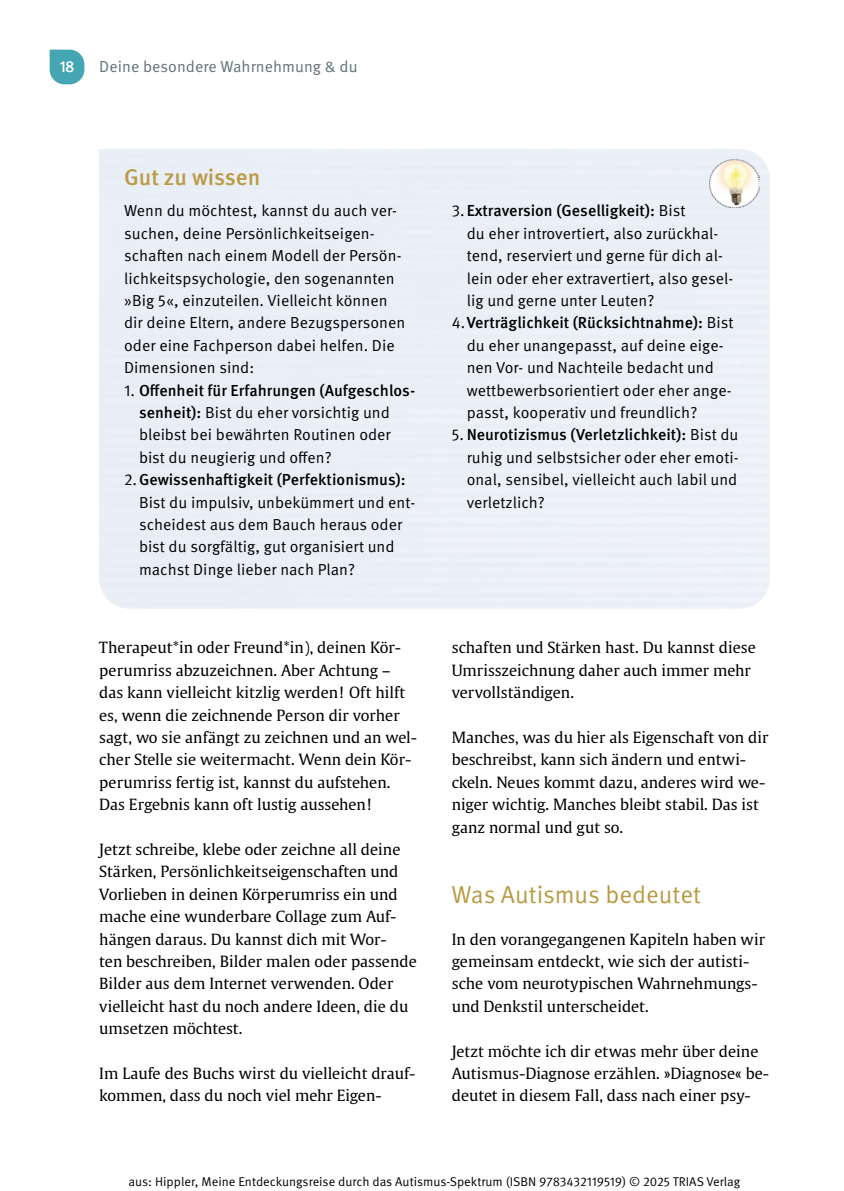
<style>
.page{position:relative;width:844px;height:1191px;background:#fff}
.page>*{position:absolute;margin:0;border:0;box-sizing:border-box;transform-origin:0 0}
.t1{font:24.5px "Meta Pro Norm";color:#ba9b43}
.t2{font:500 22.75px "Meta Pro";letter-spacing:-.005em;color:#ba9b43}
.t3{font:15.92px/22.4px "Meta Pro Norm";letter-spacing:.005em;color:#000}
.t4{font:500 15.92px "Meta Pro";letter-spacing:.005em;color:#000}
.t5{font:15.92px "Meta Pro Norm";letter-spacing:.005em;color:#5e7276}
.t6{font:500 15.92px "Meta Pro";color:#fff}
.t7{font:15.4px/22.4px "Thieme Gulliver 2011";letter-spacing:.005em;color:#000}
.t8{font:12.6px "Meta Pro Norm";color:#000}
.s1{font-family:"Meta Pro Norm";font-weight:400}
.s2{font-family:"Meta Pro";font-weight:500}
</style>
<div class="page">
<img style="left:709px;top:159px;width:50px;height:49px">
<svg style="left:50px;top:50px;width:34px;height:34px"></svg>
<p class="t6" style="left:59px;top:55px;width:17px">18</p>
<p class="t5" style="left:99px;top:55px;width:260px">Deine besondere Wahrnehmung &amp; du</p>
<h2 class="t2" style="left:124px;top:160px;width:138px">Gut zu wissen</h2>
<p class="t3" style="left:124px;top:198px;width:282px">Wenn du möchtest, kannst du auch ver&shy;suchen, deine Persönlichkeitseigen&shy;schaften nach einem Modell der Persön&shy;lichkeitspsychologie, den sogenannten »Big 5«, einzuteilen. Vielleicht können dir deine Eltern, andere Bezugspersonen oder eine Fachperson dabei helfen. Die Dimensionen sind:</p>
<p class="t4" style="left:124px;top:378px;width:292px"><span class="s1">1.</span> Offenheit für Erfahrungen (Aufgeschlos-</p>
<p class="t3" style="left:139px;top:400px;width:253px;text-align:justify"><span class="s2">senheit):</span> Bist du eher vorsichtig und bleibst bei bewährten Routinen oder bist du neugierig und offen?</p>
<p class="t4" style="left:124px;top:467px;width:283px"><span class="s1">2.</span>Gewissenhaftigkeit (Perfektionismus):</p>
<p class="t3" style="left:139px;top:490px;width:277px">Bist du impulsiv, unbekümmert und ent&shy;scheidest aus dem Bauch heraus oder bist du sorgfältig, gut organisiert und machst Dinge lieber nach Plan?</p>
<p class="t7" style="left:99px;top:635px;width:319px">Therapeut*in oder Freund*in), deinen Kör&shy;perumriss abzuzeichnen. Aber Achtung – das kann vielleicht kitzlig werden! Oft hilft es, wenn die zeichnende Person dir vorher sagt, wo sie anfängt zu zeichnen und an wel&shy;cher Stelle sie weitermacht. Wenn dein Kör&shy;perumriss fertig ist, kannst du aufstehen.<br>Das Ergebnis kann oft lustig aussehen!</p>
<p class="t7" style="left:99px;top:837px;width:319px">Jetzt schreibe, klebe oder zeichne all deine Stärken, Persönlichkeitseigenschaften und Vorlieben in deinen Körperumriss ein und mache eine wunderbare Collage zum Auf&shy;hängen daraus. Du kannst dich mit Wor-<br>ten beschreiben, Bilder malen oder passende Bilder aus dem Internet verwenden. Oder vielleicht hast du noch andere Ideen, die du umsetzen möchtest.</p>
<p class="t7" style="left:99px;top:1061px;width:317px">Im Laufe des Buchs wirst du vielleicht drauf&shy;kommen, dass du noch viel mehr Eigen-</p>
<p class="t4" style="left:451px;top:198px;width:235px"><span class="s1">3.</span>Extraversion (Geselligkeit): <span class="s1">Bist</span></p>
<p class="t3" style="left:466px;top:221px;width:268px">du eher introvertiert, also zurückhal&shy;tend, reserviert und gerne für dich al&shy;lein oder eher extravertiert, also gesel&shy;lig und gerne unter Leuten?</p>
<p class="t4" style="left:451px;top:310px;width:283px"><span class="s1">4.</span>Verträglichkeit (Rücksichtnahme): <span class="s1">Bist</span></p>
<p class="t3" style="left:466px;top:333px;width:266px">du eher unangepasst, auf deine eige&shy;nen Vor- und Nachteile bedacht und wettbewerbsorientiert oder eher ange&shy;passt, kooperativ und freundlich?</p>
<p class="t4" style="left:451px;top:422px;width:288px"><span class="s1">5.</span> Neurotizismus (Verletzlichkeit): <span class="s1">Bist du</span></p>
<p class="t3" style="left:466px;top:445px;width:273px;text-align:justify">ruhig und selbstsicher oder eher emoti&shy;onal, sensibel, vielleicht auch labil und verletzlich?</p>
<p class="t7" style="left:451px;top:635px;width:305px">schaften und Stärken hast. Du kannst diese<br>Umrisszeichnung daher auch immer mehr vervollständigen.</p>
<p class="t7" style="left:451px;top:725px;width:318px">Manches, was du hier als Eigenschaft von dir beschreibst, kann sich ändern und entwi&shy;ckeln. Neues kommt dazu, anderes wird we&shy;niger wichtig. Manches bleibt stabil. Das ist ganz normal und gut so.</p>
<h1 class="t1" style="left:451px;top:876px;width:251px">Was Autismus bedeutet</h1>
<p class="t7" style="left:451px;top:927px;width:314px">In den vorangegangenen Kapiteln haben wir gemeinsam entdeckt, wie sich der autisti&shy;sche vom neurotypischen Wahrnehmungs&shy;und Denkstil unterscheidet.</p>
<p class="t7" style="left:451px;top:1039px;width:319px">Jetzt möchte ich dir etwas mehr über deine<br>Autismus-Diagnose erzählen. »Diagnose« be&shy;deutet in diesem Fall, dass nach einer psy-</p>
<p class="t8" style="left:128px;top:1172px;width:613px">aus: Hippler, Meine Entdeckungsreise durch das Autismus-Spektrum (ISBN 9783432119519) © 2025 TRIAS Verlag</p>
</div>
